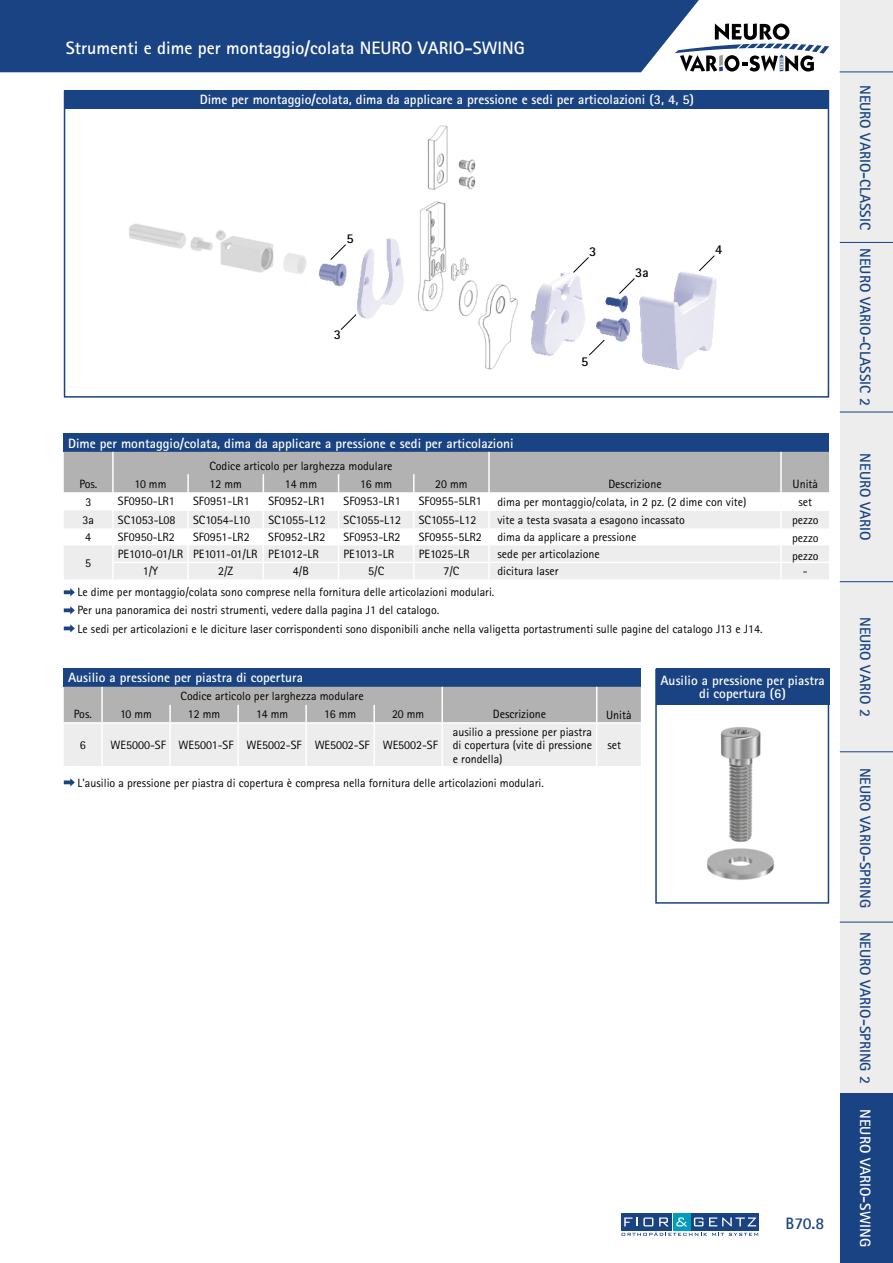
<style>
.page{position:relative;width:893px;height:1263px;background:#fff}
.page>*{position:absolute;margin:0;border:0;box-sizing:border-box;transform-origin:0 0}
.t1{font:700 18px "Rotis Sans Serif Pro";color:#fff}
.t2{font:700 16.5px "Rotis Sans Serif Pro";color:#194383}
.t3{font:700 15px "Rotis Sans Serif Pro";color:#194383}
.t4{font:700 15px "Rotis Sans Serif Pro";color:#fff}
.t5{font:700 13.5px/13.5px "Rotis Sans Serif Pro";color:#fff;text-align:center}
.t6{font:700 13.5px "Rotis Sans Serif Pro";color:#000}
.t7{font:12px/18px "Rotis Sans Serif Pro";color:#000}
.t8{font:12px "Rotis Sans Serif Pro";letter-spacing:-.02em;color:#000}
</style>
<div class="page">
<div style="left:655px;top:669px;width:174px;height:235px;border:2px solid #194383"></div>
<img style="left:707px;top:727px;width:68px;height:153px">
<img style="left:420px;top:125px;width:56px;height:106px">
<img style="left:318px;top:231px;width:399px;height:139px">
<svg style="left:129px;top:223px;width:178px;height:51px"></svg>
<svg style="left:618px;top:277px;width:17px;height:18px"></svg>
<svg style="left:572px;top:256px;width:18px;height:17px"></svg>
<svg style="left:340px;top:314px;width:17px;height:17px"></svg>
<svg style="left:698px;top:255px;width:17px;height:17px"></svg>
<svg style="left:330px;top:244px;width:17px;height:17px"></svg>
<svg style="left:588px;top:339px;width:17px;height:17px"></svg>
<div style="left:673px;top:1213px;width:17px;height:17px;background:#009cbc"></div>
<div style="left:692px;top:1213px;width:67px;height:17px;background:#194383"></div>
<div style="left:621px;top:1213px;width:50px;height:17px;background:#194383"></div>
<svg style="left:621px;top:1232px;width:137px;height:4px"></svg>
<svg style="left:676px;top:1217px;width:11px;height:9px"></svg>
<svg style="left:694px;top:1217px;width:9px;height:9px"></svg>
<svg style="left:709px;top:1217px;width:47px;height:9px"></svg>
<svg style="left:624px;top:1217px;width:29px;height:9px"></svg>
<svg style="left:659px;top:1217px;width:9px;height:9px"></svg>
<div style="left:0;top:0;width:699px;height:72px;background:#194383"></div>
<div style="left:840px;top:0;width:53px;height:1263px;background:#ededed"></div>
<div style="left:840px;top:1093px;width:53px;height:170px;background:#194383"></div>
<hr style="left:840px;top:242px;width:53px;height:1px;background:#194383">
<hr style="left:840px;top:581px;width:53px;height:1px;background:#194383">
<hr style="left:840px;top:751px;width:53px;height:1px;background:#194383">
<hr style="left:840px;top:412px;width:53px;height:1px;background:#194383">
<hr style="left:840px;top:922px;width:53px;height:1px;background:#194383">
<hr style="left:840px;top:72px;width:53px;height:1px;background:#194383">
<div style="left:64px;top:434px;width:765px;height:18px;background:#194383"></div>
<svg style="left:64px;top:452px;width:765px;height:127px"></svg>
<hr style="left:112px;top:562px;width:76px;height:1px;background:#fff">
<hr style="left:188px;top:562px;width:75px;height:1px;background:#fff">
<hr style="left:263px;top:562px;width:76px;height:1px;background:#fff">
<hr style="left:339px;top:562px;width:75px;height:1px;background:#fff">
<hr style="left:414px;top:562px;width:75px;height:1px;background:#fff">
<hr style="left:489px;top:562px;width:292px;height:1px;background:#fff">
<hr style="left:781px;top:562px;width:48px;height:1px;background:#fff">
<svg style="left:64px;top:588px;width:11px;height:8px"></svg>
<svg style="left:64px;top:606px;width:11px;height:8px"></svg>
<svg style="left:64px;top:624px;width:11px;height:8px"></svg>
<div style="left:64px;top:669px;width:577px;height:18px;background:#194383"></div>
<svg style="left:64px;top:687px;width:577px;height:79px;background:#d3d3d3"></svg>
<hr style="left:169px;top:724px;width:2px;height:42px;background:#fff">
<hr style="left:237px;top:724px;width:2px;height:42px;background:#fff">
<hr style="left:305px;top:724px;width:2px;height:42px;background:#fff">
<hr style="left:373px;top:724px;width:2px;height:42px;background:#fff">
<hr style="left:441px;top:724px;width:2px;height:42px;background:#fff">
<svg style="left:64px;top:778px;width:11px;height:8px"></svg>
<div style="left:656px;top:669px;width:173px;height:36px;background:#194383"></div>
<svg style="left:675px;top:24px;width:154px;height:48px"></svg>
<div style="left:65px;top:90px;width:764px;height:18px;background:#194383"></div>
<h1 class="t1" style="left:66px;top:37px;width:460px">Strumenti e dime per montaggio/colata NEURO VARIO-SWING</h1>
<p class="t5" style="left:200px;top:93px;width:496px">Dime per montaggio/colata, dima da applicare a pressione e sedi per articolazioni (3, 4, 5)</p>
<p class="t6" style="left:346px;top:230px;width:9px">5</p>
<p class="t6" style="left:334px;top:326px;width:9px">3</p>
<p class="t6" style="left:589px;top:243px;width:9px">3</p>
<p class="t6" style="left:581px;top:353px;width:9px">5</p>
<p class="t6" style="left:635px;top:264px;width:15px">3a</p>
<p class="t6" style="left:715px;top:241px;width:9px">4</p>
<p class="t5" style="left:68px;top:436px;width:447px">Dime per montaggio/colata, dima da applicare a pressione e sedi per articolazioni</p>
<p class="t7" style="left:209px;top:457px;width:185px">Codice articolo per larghezza modulare</p>
<p class="t7" style="left:79px;top:475px;width:19px">Pos.</p>
<p class="t7" style="left:135px;top:475px;width:33px">10 mm</p>
<p class="t7" style="left:210px;top:475px;width:34px">12 mm</p>
<p class="t7" style="left:285px;top:475px;width:34px">14 mm</p>
<p class="t7" style="left:360px;top:475px;width:34px">16 mm</p>
<p class="t7" style="left:435px;top:475px;width:34px">20 mm</p>
<p class="t7" style="left:608px;top:475px;width:55px">Descrizione</p>
<p class="t7" style="left:793px;top:475px;width:27px">Unità</p>
<p class="t7" style="left:85px;top:493px;width:7px">3</p>
<p class="t7" style="left:118px;top:492px;width:59px">SF0950-LR1</p>
<p class="t7" style="left:193px;top:492px;width:58px">SF0951-LR1</p>
<p class="t7" style="left:268px;top:492px;width:59px">SF0952-LR1</p>
<p class="t7" style="left:344px;top:492px;width:59px">SF0953-LR1</p>
<p class="t7" style="left:419px;top:492px;width:65px">SF0955-5LR1</p>
<p class="t7" style="left:497px;top:493px;width:251px">dima per montaggio/colata, in 2 pz. (2 dime con vite)</p>
<p class="t7" style="left:798px;top:493px;width:15px">set</p>
<p class="t7" style="left:83px;top:511px;width:13px">3a</p>
<p class="t7" style="left:118px;top:511px;width:59px">SC1053-L08</p>
<p class="t7" style="left:193px;top:511px;width:59px">SC1054-L10</p>
<p class="t7" style="left:268px;top:511px;width:59px">SC1055-L12</p>
<p class="t7" style="left:344px;top:511px;width:59px">SC1055-L12</p>
<p class="t7" style="left:419px;top:511px;width:59px">SC1055-L12</p>
<p class="t7" style="left:497px;top:511px;width:189px">vite a testa svasata a esagono incassato</p>
<p class="t7" style="left:792px;top:511px;width:28px">pezzo</p>
<p class="t7" style="left:85px;top:528px;width:7px">4</p>
<p class="t7" style="left:118px;top:528px;width:59px">SF0950-LR2</p>
<p class="t7" style="left:193px;top:528px;width:58px">SF0951-LR2</p>
<p class="t7" style="left:268px;top:528px;width:59px">SF0952-LR2</p>
<p class="t7" style="left:344px;top:528px;width:59px">SF0953-LR2</p>
<p class="t7" style="left:419px;top:528px;width:65px">SF0955-5LR2</p>
<p class="t7" style="left:497px;top:528px;width:140px">dima da applicare a pressione</p>
<p class="t7" style="left:792px;top:529px;width:28px">pezzo</p>
<p class="t7" style="left:85px;top:554px;width:7px">5</p>
<p class="t8" style="left:118px;top:546px;width:203px">PE1010-01/LR PE1011-01/LR PE1012-LR</p>
<p class="t7" style="left:344px;top:545px;width:52px">PE1013-LR</p>
<p class="t7" style="left:419px;top:545px;width:52px">PE1025-LR</p>
<p class="t7" style="left:497px;top:545px;width:104px">sede per articolazione</p>
<p class="t7" style="left:792px;top:547px;width:28px">pezzo</p>
<p class="t7" style="left:143px;top:562px;width:17px">1/Y</p>
<p class="t7" style="left:218px;top:562px;width:17px">2/Z</p>
<p class="t7" style="left:293px;top:562px;width:17px">4/B</p>
<p class="t7" style="left:368px;top:562px;width:17px">5/C</p>
<p class="t7" style="left:443px;top:562px;width:17px">7/C</p>
<p class="t7" style="left:497px;top:562px;width:63px">dicitura laser</p>
<p class="t7" style="left:803px;top:562px;width:6px">-</p>
<p class="t7" style="left:78px;top:583px;width:686px">Le dime per montaggio/colata sono comprese nella fornitura delle articolazioni modulari.<br>Per una panoramica dei nostri strumenti, vedere dalla pagina J1 del catalogo.<br>Le sedi per articolazioni e le diciture laser corrispondenti sono disponibili anche nella valigetta portastrumenti sulle pagine del catalogo J13 e J14.</p>
<p class="t5" style="left:68px;top:671px;width:236px">Ausilio a pressione per piastra di copertura</p>
<p class="t7" style="left:181px;top:687px;width:185px">Codice articolo per larghezza modulare</p>
<p class="t7" style="left:74px;top:705px;width:19px">Pos.</p>
<p class="t7" style="left:120px;top:705px;width:33px">10 mm</p>
<p class="t7" style="left:188px;top:705px;width:34px">12 mm</p>
<p class="t7" style="left:256px;top:705px;width:34px">14 mm</p>
<p class="t7" style="left:324px;top:705px;width:34px">16 mm</p>
<p class="t7" style="left:392px;top:705px;width:34px">20 mm</p>
<p class="t7" style="left:493px;top:705px;width:55px">Descrizione</p>
<p class="t7" style="left:606px;top:706px;width:27px">Unità</p>
<p class="t7" style="left:80px;top:736px;width:7px">6</p>
<p class="t7" style="left:111px;top:736px;width:329px">WE5000-SF WE5001-SF WE5002-SF WE5002-SF WE5002-SF</p>
<p class="t5" style="left:660px;top:673px;width:166px">Ausilio a pressione per piastra di copertura (6)</p>
<p class="t7" style="left:453px;top:725px;width:141px;line-height:13.5px;text-align:justify">ausilio a pressione per piastra di copertura (vite di pressione e rondella)</p>
<p class="t7" style="left:607px;top:736px;width:15px">set</p>
<p class="t7" style="left:78px;top:773px;width:468px">L'ausilio a pressione per piastra di copertura è compresa nella fornitura delle articolazioni modulari.</p>
<h2 class="t2" style="left:786px;top:1213px;width:40px">B70.8</h2>
<p class="t3" style="left:875px;top:85px;width:146px;rotate:90deg">NEURO VARIO-CLASSIC</p>
<p class="t3" style="left:875px;top:248px;width:159px;rotate:90deg">NEURO VARIO-CLASSIC 2</p>
<p class="t3" style="left:875px;top:453px;width:89px;rotate:90deg">NEURO VARIO</p>
<p class="t3" style="left:875px;top:617px;width:101px;rotate:90deg">NEURO VARIO 2</p>
<p class="t3" style="left:875px;top:768px;width:141px;rotate:90deg">NEURO VARIO-SPRING</p>
<p class="t3" style="left:875px;top:931px;width:154px;rotate:90deg">NEURO VARIO-SPRING 2</p>
<p class="t4" style="left:875px;top:1109px;width:139px;rotate:90deg">NEURO VARIO-SWING</p>
</div>
